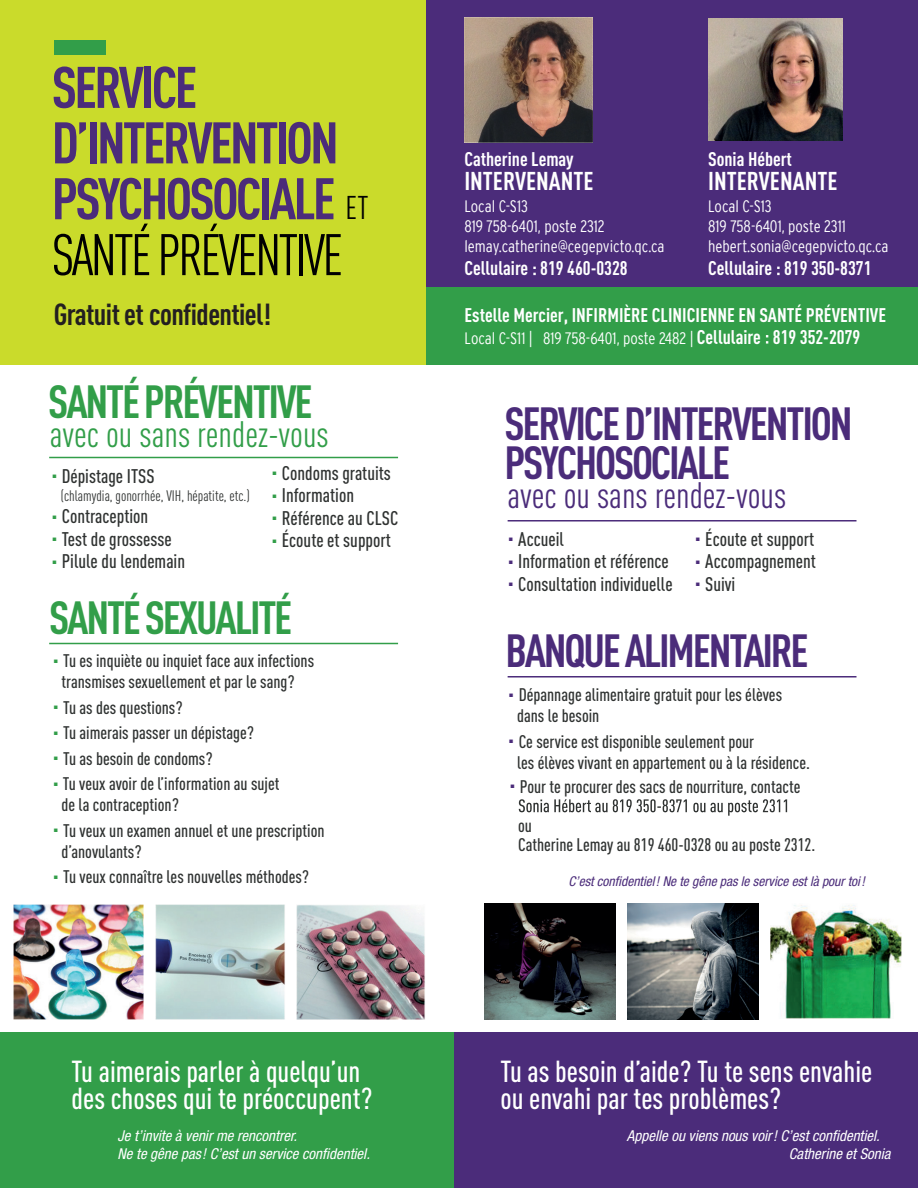
<style>
.page{position:relative;width:918px;height:1188px;background:#fff}
.page>*{position:absolute;margin:0;border:0;box-sizing:border-box;transform-origin:0 0}
.t1{font:700 condensed 57.6px/55.8px "DINOT";letter-spacing:-.05em;color:#4b2c7a}
.t2{font:700 condensed 45.9px/39px "DINOT";letter-spacing:-.05em;color:#4b2c7a}
.t3{font:700 condensed 45.9px "DINOT";letter-spacing:-.05em;color:#329e49}
.t4{font:condensed 36.3px "DINOT";color:#329e49}
.t5{font:condensed 36.3px "DINOT";color:#4b2c7a}
.t6{font:500 condensed 30px/27px "DINOT";color:#fff}
.t7{font:700 condensed 30px "DINOT";letter-spacing:-.02em;color:#231f20}
.t8{font:700 condensed 25.5px "DINOT";color:#fff}
.t9{font:500 condensed 19.5px/22.5px "DINOT";color:#2f3231}
.t10{font:700 condensed 19.5px "DINOT";color:#fff}
.t11{font:500 condensed 18px/25.5px "DINOT";color:#2f3231}
.t12{font:300 condensed 16.5px/19.8px "Interstate";color:#fff}
.t13{font:italic condensed 15px/18px "Helvetica Neue LT Std";color:#fff}
.t14{font:condensed 15px "DINOT";color:#2f3231}
.t15{font:italic condensed 13.5px "Helvetica Neue LT Std";color:#4b2c7a}
.s1{font-weight:400;font-size:32.4px;color:#000001}
.s2{font-weight:400;color:#000001}
.s3{font-family:"DINOT";font-weight:700;font-size:19.5px}
</style>
<div class="page">
<div style="left:425px;top:286px;width:493px;height:78px;background:#329e49"></div>
<div style="left:420px;top:0;width:498px;height:286px;background:#4b2c7a"></div>
<svg style="left:766px;top:335px;width:2px;height:9px"></svg>
<div style="left:0;top:0;width:425px;height:364px;background:#cadb2b"></div>
<hr style="left:508px;top:520px;width:348px;height:2px;background:#4b2c7a">
<hr style="left:508px;top:676px;width:348px;height:2px;background:#4b2c7a">
<svg style="left:777px;top:267px;width:3px;height:8px"></svg>
<svg style="left:533px;top:267px;width:3px;height:8px"></svg>
<svg style="left:519px;top:799px;width:268px;height:17px"></svg>
<img style="left:14px;top:904px;width:129px;height:115px">
<img style="left:156px;top:904px;width:129px;height:115px">
<img style="left:296px;top:905px;width:129px;height:114px">
<img style="left:485px;top:903px;width:130px;height:116px">
<img style="left:627px;top:903px;width:131px;height:116px">
<img style="left:770px;top:905px;width:132px;height:114px">
<div style="left:0;top:1032px;width:454px;height:156px;background:#329e49"></div>
<div style="left:454px;top:1032px;width:464px;height:156px;background:#4b2c7a"></div>
<hr style="left:49px;top:457px;width:349px;height:1px;background:#329e49">
<hr style="left:49px;top:643px;width:349px;height:1px;background:#329e49">
<div style="left:55px;top:40px;width:51px;height:15px;background:#329e49"></div>
<img style="left:708px;top:18px;width:135px;height:122px">
<img style="left:465px;top:18px;width:128px;height:125px">
<h1 class="t1" style="left:52px;top:59px;width:318px">SERVICE<br>D’INTERVENTION<br>PSYCHOSOCIALE <span class="s1">ET<br></span><span class="s2">SANTÉ PRÉVENTIVE</span></h1>
<h3 class="t7" style="left:54px;top:296px;width:219px">Gratuit et confidentiel!</h3>
<h2 class="t3" style="left:48px;top:374px;width:266px">SANTÉ PRÉVENTIVE</h2>
<h3 class="t4" style="left:50px;top:413px;width:280px">avec ou sans rendez-vous</h3>
<p class="t9" style="left:51px;top:465px;width:105px"><sup>.</sup> Dépistage ITSS</p>
<p class="t14" style="left:61px;top:487px;width:191px">(chlamydia, gonorrhée, VIH, hépatite, etc.)</p>
<p class="t9" style="left:51px;top:505px;width:136px"><sup>.</sup> Contraception<br><sup>.</sup> Test de grossesse<br><sup>.</sup> Pilule du lendemain</p>
<p class="t9" style="left:271px;top:462px;width:129px"><sup>.</sup> Condoms gratuits <sup>.</sup> Information<br><sup>.</sup> Référence au CLSC <sup>.</sup> Écoute et support</p>
<h2 class="t3" style="left:49px;top:590px;width:245px">SANTÉ SEXUALITÉ</h2>
<p class="t11" style="left:52px;top:650px;width:264px;line-height:21px;text-align:center"><sup>.</sup> Tu es inquiète ou inquiet face aux infections transmises sexuellement et par le sang?</p>
<p class="t11" style="left:52px;top:695px;width:229px"><sup>.</sup> Tu as des questions?<br><sup>.</sup> Tu aimerais passer un dépistage?<br><sup>.</sup> Tu as besoin de condoms?<br><sup>.</sup> Tu veux avoir de l’information au sujet</p>
<p class="t11" style="left:52px;top:792px;width:274px;text-indent:9px">de la contraception?<br><sup>.</sup> Tu veux un examen annuel et une prescription</p>
<p class="t11" style="left:52px;top:839px;width:258px;text-indent:9px">d’anovulants?<br><sup>.</sup> Tu veux connaître les nouvelles méthodes?</p>
<p class="t10" style="left:464px;top:147px;width:111px">Catherine Lemay</p>
<h3 class="t8" style="left:464px;top:165px;width:131px">INTERVENANTE</h3>
<p class="t12" style="left:464px;top:196px;width:202px">Local C-S13<br>819 758-6401, poste 2312 lemay.catherine@cegepvicto.qc.ca</p>
<p class="t10" style="left:464px;top:256px;width:165px">Cellulaire 819 460-0328</p>
<p class="t10" style="left:708px;top:147px;width:85px">Sonia Hébert</p>
<h3 class="t8" style="left:708px;top:165px;width:131px">INTERVENANTE</h3>
<p class="t12" style="left:708px;top:196px;width:182px">Local C-S13<br>819 758-6401, poste 2311 hebert.sonia@cegepvicto.qc.ca</p>
<p class="t10" style="left:708px;top:256px;width:165px">Cellulaire 819 350-8371</p>
<p class="t10" style="left:465px;top:303px;width:423px">Estelle Mercier, INFIRMIÈRE CLINICIENNE EN SANTÉ PRÉVENTIVE</p>
<p class="t12" style="left:465px;top:328px;width:397px">Local C-S11 | 819 758-6401, poste 2482 | <span class="s3">Cellulaire 819 352-2079</span></p>
<h2 class="t2" style="left:504px;top:403px;width:350px">SERVICE D’INTERVENTION<br>PSYCHOSOCIALE</h2>
<h3 class="t5" style="left:508px;top:474px;width:280px">avec ou sans rendez-vous</h3>
<p class="t9" style="left:507px;top:527px;width:167px"><sup>.</sup> Accueil<br><sup>.</sup> Information et référence <sup>.</sup> Consultation individuelle</p>
<p class="t9" style="left:694px;top:527px;width:123px;text-align:justify"><sup>.</sup> Écoute et support <sup>.</sup> Accompagnement <sup>.</sup> Suivi</p>
<h2 class="t2" style="left:506px;top:630px;width:305px">BANQUE ALIMENTAIRE</h2>
<p class="t11" style="left:517px;top:684px;width:267px;line-height:21px;text-indent:-9px"><sup>.</sup> Dépannage alimentaire gratuit pour les élèves dans le besoin</p>
<p class="t11" style="left:517px;top:731px;width:294px;line-height:21px;text-indent:-9px"><sup>.</sup> Ce service est disponible seulement pour<br>les élèves vivant en appartement ou à la résidence.</p>
<p class="t11" style="left:518px;top:767px;width:284px;line-height:39px;text-indent:-9px"><sup>.</sup> Pour te procurer des sacs de nourriture, contacte ou</p>
<p class="t11" style="left:518px;top:832px;width:299px">Catherine Lemay au 819 460-0328 ou au poste 2312.</p>
<p class="t15" style="left:568px;top:873px;width:298px">C’est confidentiel! Ne te gêne pas le service est là pour toi!</p>
<h3 class="t6" style="left:72px;top:1058px;width:302px">Tu aimerais parler à quelqu’un des choses qui te préoccupent?</h3>
<h3 class="t6" style="left:501px;top:1058px;width:373px">Tu as besoin d’aide? Tu te sens envahie ou envahi par tes problèmes?</h3>
<p class="t13" style="left:789px;top:1127px;width:103px;text-indent:-162px">Appelle ou viens nous voir! C’est confidentiel.<br>Catherine et Sonia</p>
<p class="t13" style="left:118px;top:1127px;width:254px">Je t’invite à venir me rencontrer.<br>Ne te gêne pas! C’est un service confidentiel.</p>
</div>
